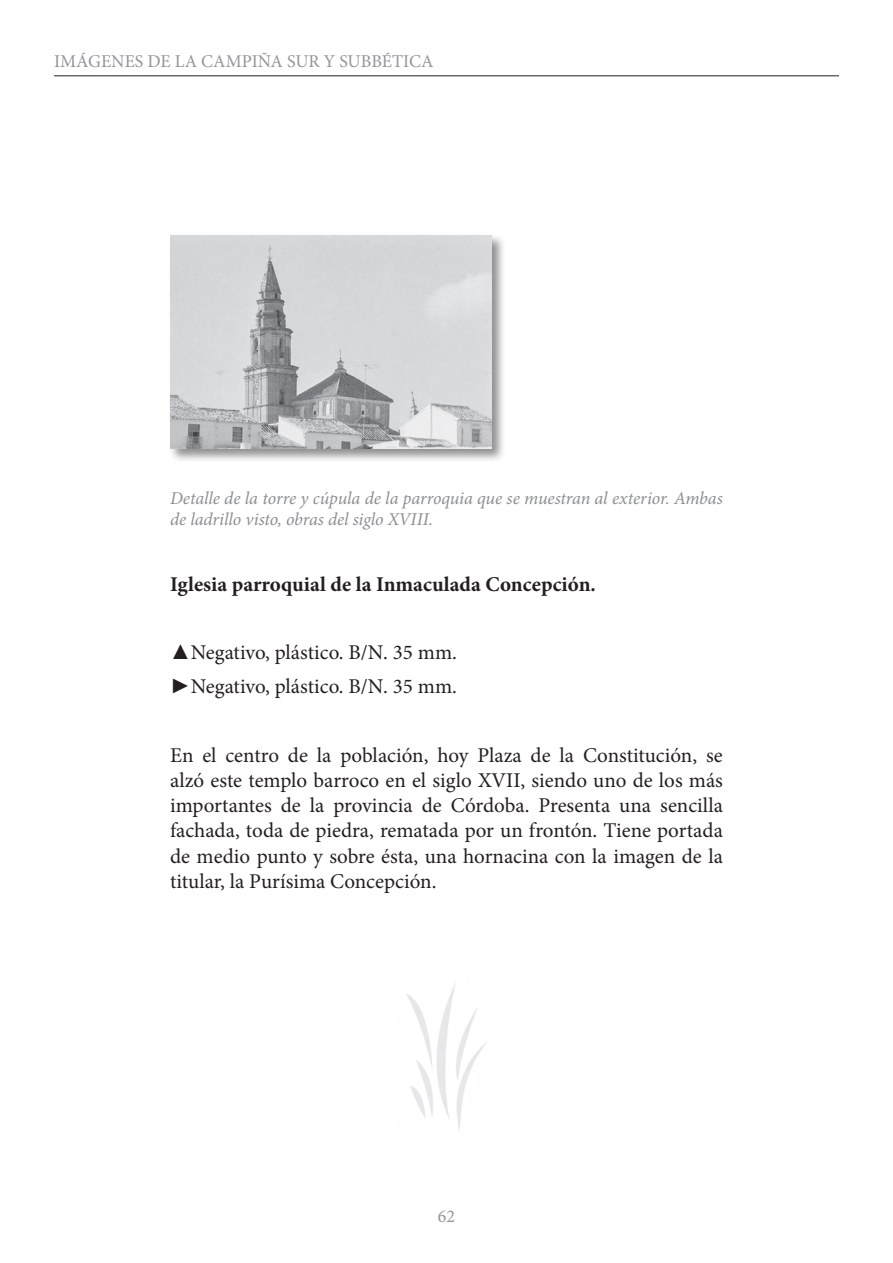
<style>
.page{position:relative;width:893px;height:1263px;background:#fff}
.page>*{position:absolute;margin:0;border:0;box-sizing:border-box;transform-origin:0 0}
.Normal_copy2{font:21px/25.2px "Minion Pro";color:#231f20;text-align:justify}
.Normal_copy2-2{font:700 21px "Minion Pro";letter-spacing:.005em;color:#231f20}
.Paragraph_Style_1{font:italic 18px/21.6px "Minion Pro";letter-spacing:-.005em;color:#8c8e91}
.t1{font:18px "Minion Pro";color:#939598}
.s1{font-family:"Times New Roman"}
</style>
<div class="page">
<hr style="left:54px;top:75px;width:785px;height:1px;background:#231f20">
<div style="left:168px;top:233px;width:344px;height:236px;background:#231f20;opacity:.5"></div>
<img style="left:170px;top:235px;width:322px;height:213px">
<img style="left:406px;top:983px;width:81px;height:147px">
<p class="t1" style="left:54px;top:49px;width:381px">IMÁGENES DE LA CAMPIÑA SUR Y SUBBÉTICA</p>
<p class="Paragraph_Style_1" style="left:170px;top:487px;width:554px">Detalle de la torre y cúpula de la parroquia que se muestran al exterior. Ambas de ladrillo visto, obras del siglo XVIII.</p>
<p class="Normal_copy2-2" style="left:170px;top:569px;width:427px">Iglesia parroquial de la Inmaculada Concepción.</p>
<p class="Normal_copy2" style="left:170px;top:640px;width:288px"><span class="s1">▲</span>Negativo, plástico. B/N. 35 mm.</p>
<p class="Normal_copy2" style="left:170px;top:674px;width:288px"><span class="s1">►</span>Negativo, plástico. B/N. 35 mm.</p>
<p class="Normal_copy2" style="left:170px;top:743px;width:554px">En el centro de la población, hoy Plaza de la Constitución, se alzó este templo barroco en el siglo XVII, siendo uno de los más importantes de la provincia de Córdoba. Presenta una sencilla fachada, toda de piedra, rematada por un frontón. Tiene portada de medio punto y sobre ésta, una hornacina con la imagen de la titular, la Purísima Concepción.</p>
<p class="t1" style="left:438px;top:1204px;width:19px">62</p>
</div>
